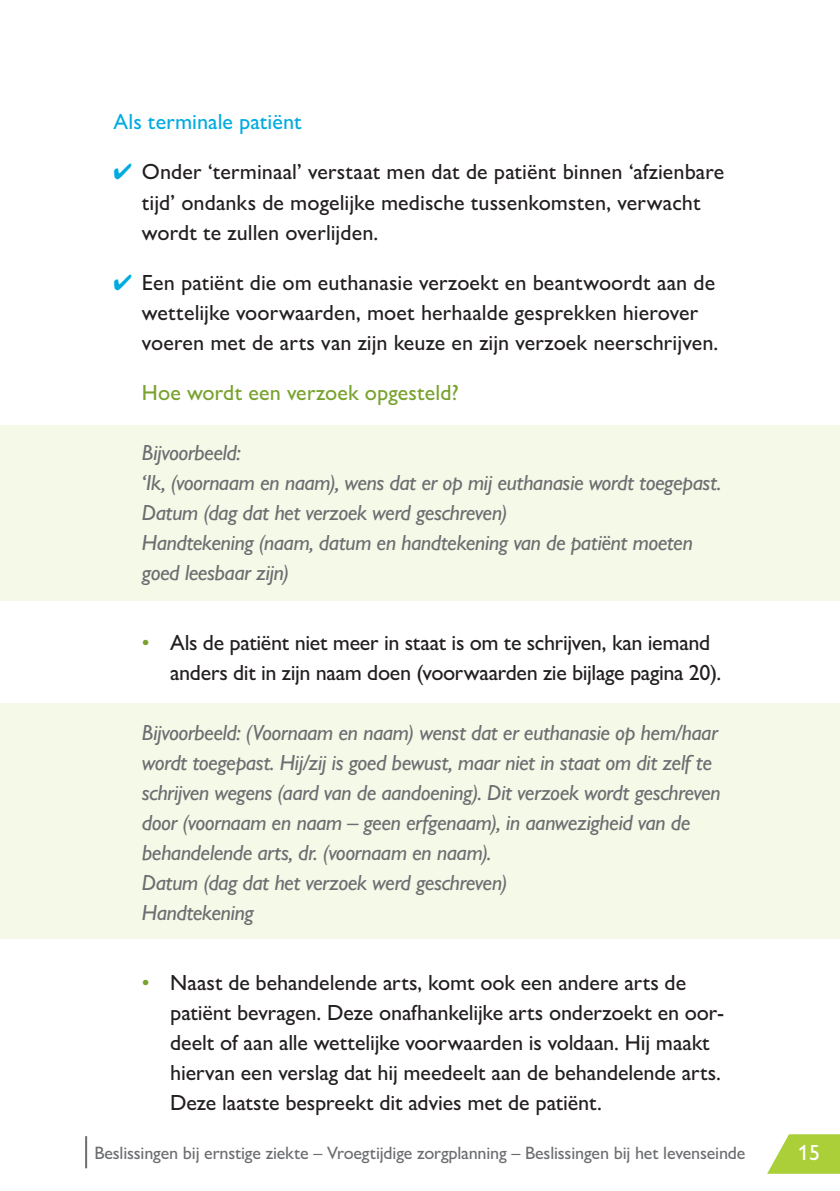
<style>
.page{position:relative;width:840px;height:1191px;background:#fff}
.page>*{position:absolute;margin:0;border:0;box-sizing:border-box;transform-origin:0 0}
.t1{font:500 22px/30px "Gill Sans Nova";color:#231f20}
.t2{font:italic 500 22px/30px "Gill Sans Nova";letter-spacing:-.025em;color:#6c6d70}
.t3{font:500 22px "Gill Sans Nova";letter-spacing:.005em;color:#78a22d}
.t4{font:500 22px "Gill Sans Nova";letter-spacing:.005em;color:#00abe1}
.t5{font:500 22px "Gill Sans Nova";color:#fff}
.t6{font:500 18px "Gill Sans Nova";letter-spacing:-.01em;color:#6c6d70}
.s1{color:#00abe1}
.s2{color:#78a22d}
</style>
<div class="page">
<hr style="left:85px;top:1136px;width:2px;height:32px;background:#6c6d70">
<svg style="left:767px;top:1134px;width:72px;height:39px"></svg>
<div style="left:0;top:425px;width:839px;height:176px;background:#f4f9e8"></div>
<div style="left:0;top:703px;width:839px;height:236px;background:#f4f9e8"></div>
<p class="t4" style="left:113px;top:109px;width:190px">Als terminale patiënt</p>
<p class="t1" style="left:142px;top:157px;width:583px;text-indent:-28px"><span class="s1">✔</span> Onder ‘terminaal’ verstaat men dat de patiënt binnen ‘afzienbare tijd’ ondanks de mogelijke medische tussenkomsten, verwacht wordt te zullen overlijden.</p>
<p class="t1" style="left:142px;top:267px;width:577px;text-indent:-28px"><span class="s1">✔</span> Een patiënt die om euthanasie verzoekt en beantwoordt aan de wettelijke voorwaarden, moet herhaalde gesprekken hierover voeren met de arts van zijn keuze en zijn verzoek neerschrijven.</p>
<p class="t3" style="left:142px;top:379px;width:318px">Hoe wordt een verzoek opgesteld?</p>
<p class="t2" style="left:142px;top:437px;width:580px">Bijvoorbeeld:<br>‘Ik, (voornaam en naam), wens dat er op mij euthanasie wordt toegepast.<br>Datum (dag dat het verzoek werd geschreven)<br>Handtekening (naam, datum en handtekening van de patiënt moeten goed leesbaar zijn)</p>
<p class="t1" style="left:170px;top:627px;width:552px;text-indent:-28px"><span class="s2">•</span> Als de patiënt niet meer in staat is om te schrijven, kan iemand anders dit in zijn naam doen (voorwaarden zie bijlage pagina 20).</p>
<p class="t2" style="left:142px;top:717px;width:580px">Bijvoorbeeld: (Voornaam en naam) wenst dat er euthanasie op hem/haar wordt toegepast. Hij/zij is goed bewust, maar niet in staat om dit zelf te schrijven wegens (aard van de aandoening). Dit verzoek wordt geschreven door (voornaam en naam – geen erfgenaam), in aanwezigheid van de behandelende arts, dr. (voornaam en naam).<br>Datum (dag dat het verzoek werd geschreven)<br>Handtekening</p>
<p class="t1" style="left:170px;top:967px;width:555px;text-indent:-28px"><span class="s2">•</span> Naast de behandelende arts, komt ook een andere arts de patiënt bevragen. Deze onafhankelijke arts onderzoekt en oor&shy;deelt of aan alle wettelijke voorwaarden is voldaan. Hij maakt hiervan een verslag dat hij meedeelt aan de behandelende arts.<br>Deze laatste bespreekt dit advies met de patiënt.</p>
<p class="t6" style="left:94px;top:1141px;width:652px">Beslissingen bij ernstige ziekte – Vroegtijdige zorgplanning – Beslissingen bij het levenseinde</p>
<p class="t5" style="left:797px;top:1138px;width:23px">15</p>
</div>
